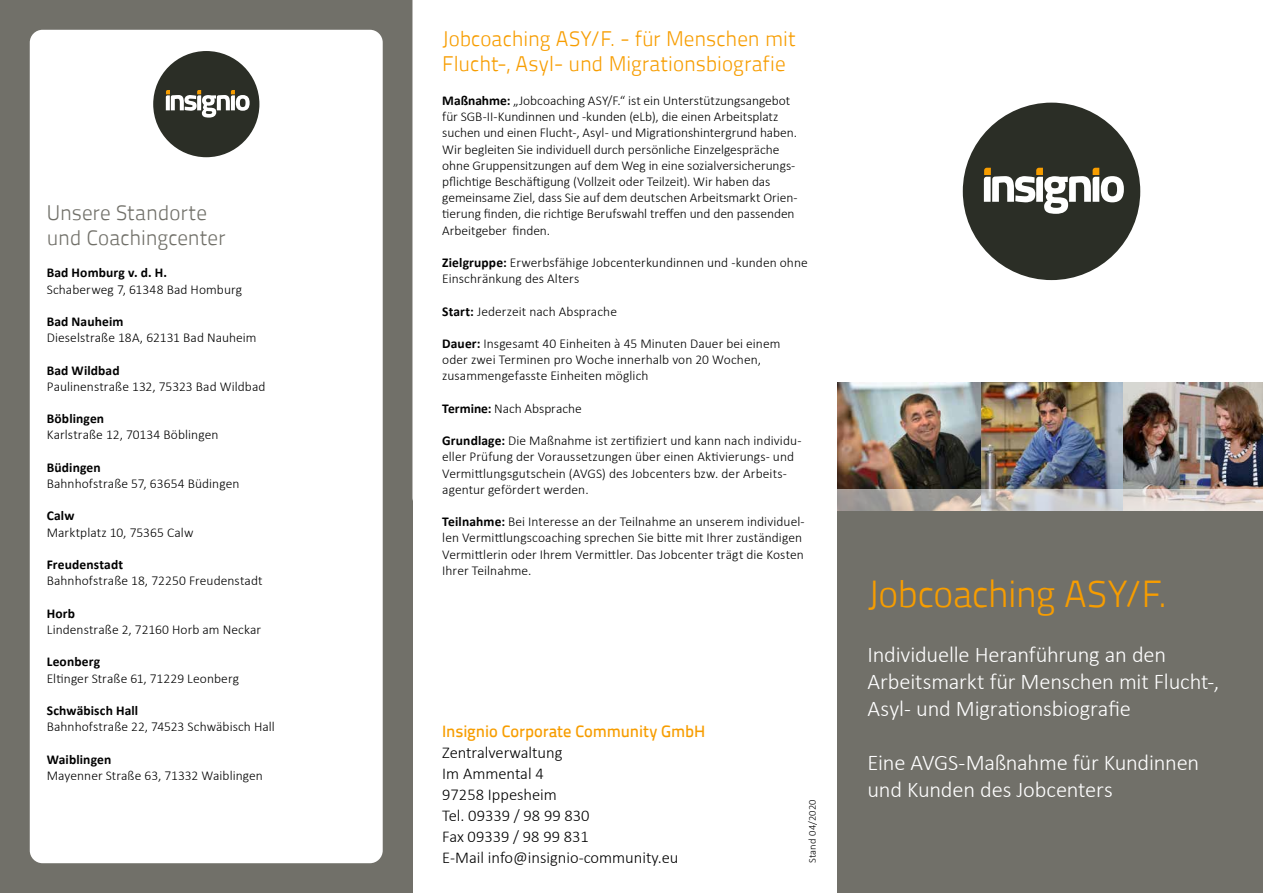
<style>
.page{position:relative;width:1263px;height:893px;background:#fff}
.page>*{position:absolute;margin:0;border:0;box-sizing:border-box;transform-origin:0 0}
.t1{font:300 37.5px "Insignio";letter-spacing:-.015em;color:#f79d00}
.t2{font:300 22.5px/27px "Calibri";letter-spacing:-.01em;color:#fff}
.t3{font:300 21px/25.2px "Insignio";color:#f79d00}
.t4{font:300 21px/25.2px "Insignio";letter-spacing:-.005em;color:#717069}
.t5{font:300 16.5px/21px "Calibri";color:#000}
.t6{font:600 16.5px "Insignio";letter-spacing:-.005em;color:#f79d00}
.t7{font:300 13.5px/16.2px "Calibri";letter-spacing:.005em;color:#000}
.t8{font:700 13.5px "Calibri";letter-spacing:.01em;color:#000}
.t9{font:300 10.5px "Calibri";letter-spacing:.01em;color:#000}
.s1{font-weight:700}
</style>
<div class="page">
<div style="left:0;top:0;width:412px;height:893px;background:#717069"></div>
<div style="left:30px;top:30px;width:353px;height:833px;background:#fff;border-radius:13px"></div>
<div style="left:838px;top:0;width:425px;height:893px;background:#717069"></div>
<svg style="left:412px;top:0;width:851px;height:510px"></svg>
<img style="left:838px;top:383px;width:425px;height:106px">
<div style="left:963px;top:103px;width:177px;height:177px;background:#2b2e26;border-radius:50%"></div>
<svg style="left:984px;top:168px;width:140px;height:46px"></svg>
<svg style="left:838px;top:489px;width:425px;height:21px;background:#c7c1be"></svg>
<div style="left:153px;top:51px;width:106px;height:106px;background:#2b2e26;border-radius:50%"></div>
<svg style="left:166px;top:90px;width:84px;height:28px"></svg>
<h3 class="t4" style="left:47px;top:200px;width:180px">Unsere Standorte und Coachingcenter</h3>
<p class="t8" style="left:47px;top:263px;width:122px">Bad Homburg v. d. H.</p>
<p class="t7" style="left:47px;top:281px;width:197px">Schaberweg 7, 61348 Bad Homburg</p>
<p class="t8" style="left:47px;top:312px;width:78px">Bad Nauheim</p>
<p class="t7" style="left:47px;top:330px;width:211px">Dieselstraße 18A, 62131 Bad Nauheim</p>
<p class="t8" style="left:47px;top:361px;width:74px">Bad Wildbad</p>
<p class="t7" style="left:47px;top:378px;width:220px">Paulinenstraße 132, 75323 Bad Wildbad</p>
<p class="t8" style="left:47px;top:409px;width:59px">Böblingen</p>
<p class="t7" style="left:47px;top:427px;width:173px">Karlstraße 12, 70134 Böblingen</p>
<p class="t8" style="left:47px;top:458px;width:55px">Büdingen</p>
<p class="t7" style="left:47px;top:475px;width:194px">Bahnhofstraße 57, 63654 Büdingen</p>
<p class="t8" style="left:47px;top:506px;width:29px">Calw</p>
<p class="t7" style="left:47px;top:524px;width:148px">Marktplatz 10, 75365 Calw</p>
<p class="t8" style="left:47px;top:555px;width:78px">Freudenstadt</p>
<p class="t7" style="left:47px;top:573px;width:217px">Bahnhofstraße 18, 72250 Freudenstadt</p>
<p class="t8" style="left:47px;top:604px;width:30px">Horb</p>
<p class="t7" style="left:47px;top:621px;width:216px">Lindenstraße 2, 72160 Horb am Neckar</p>
<p class="t8" style="left:47px;top:652px;width:55px">Leonberg</p>
<p class="t7" style="left:47px;top:670px;width:194px">Eltinger Straße 61, 71229 Leonberg</p>
<p class="t8" style="left:47px;top:701px;width:93px">Schwäbisch Hall</p>
<p class="t7" style="left:47px;top:718px;width:230px">Bahnhofstraße 22, 74523 Schwäbisch Hall</p>
<p class="t8" style="left:47px;top:749px;width:66px">Waiblingen</p>
<p class="t7" style="left:47px;top:767px;width:218px">Mayenner Straße 63, 71332 Waiblingen</p>
<h3 class="t3" style="left:442px;top:26px;width:355px">Jobcoaching ASY/F. - für Menschen mit<br>Flucht-, Asyl- und Migrationsbiografie</h3>
<p class="t7" style="left:442px;top:92px;width:357px"><span class="s1">Maßnahme:</span> „Jobcoaching ASY/F.“ ist ein Unterstützungsangebot für SGB-II-Kundinnen und -kunden (eLb), die einen Arbeitsplatz suchen und einen Flucht-, Asyl- und Migrationshintergrund haben.<br>Wir begleiten Sie individuell durch persönliche Einzelgespräche ohne Gruppensitzungen auf dem Weg in eine sozialversicherungs&shy;pflichtige Beschäftigung (Vollzeit oder Teilzeit). Wir haben das gemeinsame Ziel, dass Sie auf dem deutschen Arbeitsmarkt Orien&shy;tierung finden, die richtige Berufswahl treffen und den passenden Arbeitgeber finden.</p>
<p class="t7" style="left:442px;top:254px;width:367px"><span class="s1">Zielgruppe:</span> Erwerbsfähige Jobcenterkundinnen und -kunden ohne<br>Einschränkung des Alters</p>
<p class="t7" style="left:442px;top:303px;width:176px"><span class="s1">Start:</span> Jederzeit nach Absprache</p>
<p class="t7" style="left:442px;top:335px;width:340px"><span class="s1">Dauer:</span> Insgesamt 40 Einheiten à 45 Minuten Dauer bei einem oder zwei Terminen pro Woche innerhalb von 20 Wochen, zusammengefasste Einheiten möglich</p>
<p class="t7" style="left:442px;top:400px;width:141px"><span class="s1">Termine:</span> Nach Absprache</p>
<p class="t7" style="left:442px;top:432px;width:361px"><span class="s1">Grundlage:</span> Die Maßnahme ist zertifiziert und kann nach individu&shy;eller Prüfung der Voraussetzungen über einen Aktivierungs- und Vermittlungsgutschein (AVGS) des Jobcenters bzw. der Arbeits&shy;agentur gefördert werden.</p>
<p class="t7" style="left:442px;top:513px;width:364px"><span class="s1">Teilnahme:</span> Bei Interesse an der Teilnahme an unserem individuel&shy;len Vermittlungscoaching sprechen Sie bitte mit Ihrer zuständigen Vermittlerin oder Ihrem Vermittler. Das Jobcenter trägt die Kosten Ihrer Teilnahme.</p>
<p class="t6" style="left:442px;top:721px;width:265px">Insignio Corporate Community GmbH</p>
<p class="t5" style="left:442px;top:742px;width:238px">Zentralverwaltung<br>Im Ammental 4<br>97258 Ippesheim<br>Tel. 09339 / 98 99 830<br>Fax 09339 / 98 99 831<br>E-Mail info@insignio-community.eu</p>
<p class="t9" style="left:806px;top:863px;width:65px;rotate:-90deg">Stand 04/2020</p>
<h1 class="t1" style="left:867px;top:572px;width:301px">Jobcoaching ASY/F.</h1>
<h2 class="t2" style="left:867px;top:641px;width:353px">Individuelle Heranführung an den<br>Arbeitsmarkt für Menschen mit Flucht-,<br>Asyl- und Migrationsbiografie</h2>
<h2 class="t2" style="left:867px;top:749px;width:333px">Eine AVGS-Maßnahme für Kundinnen und Kunden des Jobcenters</h2>
</div>
